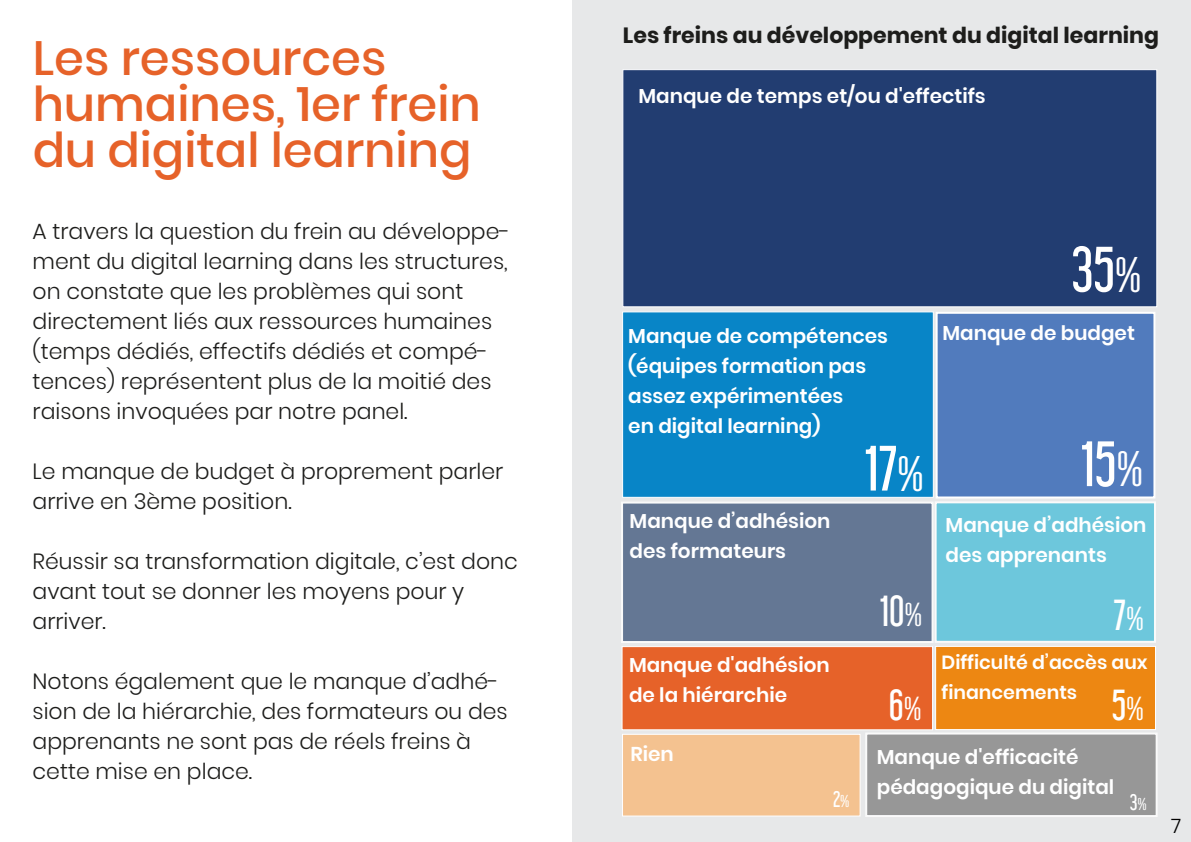
<style>
.page{position:relative;width:1191px;height:842px;background:#fff}
.page>*{position:absolute;margin:0;border:0;box-sizing:border-box;transform-origin:0 0}
.t1{font:57.2px "Libel Suit Rg";color:#fff}
.t2{font:500 48px/46px "Poppins";color:#e66229}
.t3{font:38px "Libel Suit Rg";color:#fff}
.t4{font:300 22px/30px "Poppins";color:#1d1d1b}
.t5{font:700 22px "Poppins";color:#1d1d1b}
.t6{font:600 20px/30px "Poppins";color:#fff}
.t7{font:300 20px "Poppins";color:#000}
.t8{font:19.8px "Libel Suit Rg";color:#fff}
.t9{font:600 19px/30px "Poppins";color:#fff}
.s1{font-size:44px}
.s2{font-size:29.2px}
.s3{font-size:15.2px}
</style>
<div class="page">
<div style="left:572px;top:0;width:619px;height:842px;background:#e7e8e9"></div>
<div style="left:622px;top:69px;width:535px;height:238px;background:#223d71;border:1px solid #fff"></div>
<div style="left:935px;top:312px;width:220px;height:186px;background:#517bbd;border:2px solid #fff"></div>
<div style="left:622px;top:311px;width:311px;height:187px;background:#0885c7;border:1px solid #fff"></div>
<div style="left:621px;top:502px;width:312px;height:141px;background:#647794;border:2px solid #fff"></div>
<div style="left:621px;top:646px;width:312px;height:84px;background:#e66229;border:1px solid #fff"></div>
<div style="left:865px;top:732px;width:292px;height:85px;background:#979797;border:2px solid #fff"></div>
<div style="left:622px;top:734px;width:238px;height:82px;background:#f4c290;border:1px solid #fff"></div>
<div style="left:934px;top:501px;width:222px;height:142px;background:#6dc7dc;border:2px solid #fff"></div>
<div style="left:935px;top:646px;width:221px;height:84px;background:#ed8712;border:1px solid #fff"></div>
<h2 class="t2" style="left:33px;top:35px;width:449px">Les ressources humaines, 1er frein du digital learning</h2>
<p class="t4" style="left:33px;top:216px;width:479px">A travers la question du frein au développe&shy;ment du digital learning dans les structures, on constate que les problèmes qui sont directement liés aux ressources humaines (temps dédiés, effectifs dédiés et compé&shy;tences) représentent plus de la moitié des raisons invoquées par notre panel.</p>
<p class="t4" style="left:33px;top:456px;width:472px">Le manque de budget à proprement parler arrive en 3ème position.</p>
<p class="t4" style="left:33px;top:546px;width:487px">Réussir sa transformation digitale, c’est donc avant tout se donner les moyens pour y arriver.</p>
<p class="t4" style="left:33px;top:666px;width:477px">Notons également que le manque d’adhé&shy;sion de la hiérarchie, des formateurs ou des apprenants ne sont pas de réels freins à cette mise en place.</p>
<p class="t5" style="left:623px;top:22px;width:538px">Les freins au développement du digital learning</p>
<p class="t6" style="left:638px;top:81px;width:349px">Manque de temps et/ou d'effectifs</p>
<p class="t6" style="left:628px;top:321px;width:261px">Manque de compétences (équipes formation pas assez expérimentées<br>en digital learning)</p>
<h1 class="t1" style="left:1071px;top:222px;width:72px">35<span class="s1">%</span></h1>
<p class="t6" style="left:942px;top:318px;width:194px">Manque de budget</p>
<p class="t6" style="left:629px;top:506px;width:202px">Manque d’adhésion des formateurs</p>
<p class="t6" style="left:629px;top:650px;width:202px">Manque d'adhésion de la hiérarchie</p>
<h1 class="t1" style="left:865px;top:421px;width:61px">17<span class="s1">%</span></h1>
<h1 class="t1" style="left:1081px;top:417px;width:64px">15<span class="s1">%</span></h1>
<h3 class="t3" style="left:880px;top:580px;width:44px">10<span class="s2">%</span></h3>
<h3 class="t3" style="left:889px;top:674px;width:34px">6<span class="s2">%</span></h3>
<p class="t6" style="left:945px;top:510px;width:202px">Manque d’adhésion des apprenants</p>
<h3 class="t3" style="left:1113px;top:584px;width:32px">7<span class="s2">%</span></h3>
<p class="t9" style="left:941px;top:648px;width:208px">Difficulté d’accès aux financements</p>
<h3 class="t3" style="left:1111px;top:674px;width:34px">5<span class="s2">%</span></h3>
<p class="t6" style="left:630px;top:739px;width:45px">Rien</p>
<p class="t6" style="left:877px;top:742px;width:239px">Manque d'efficacité pédagogique du digital</p>
<p class="t8" style="left:833px;top:783px;width:18px">2<span class="s3">%</span></p>
<p class="t8" style="left:1129px;top:786px;width:18px">3<span class="s3">%</span></p>
<p class="t7" style="left:1171px;top:814px;width:12px">7</p>
</div>
